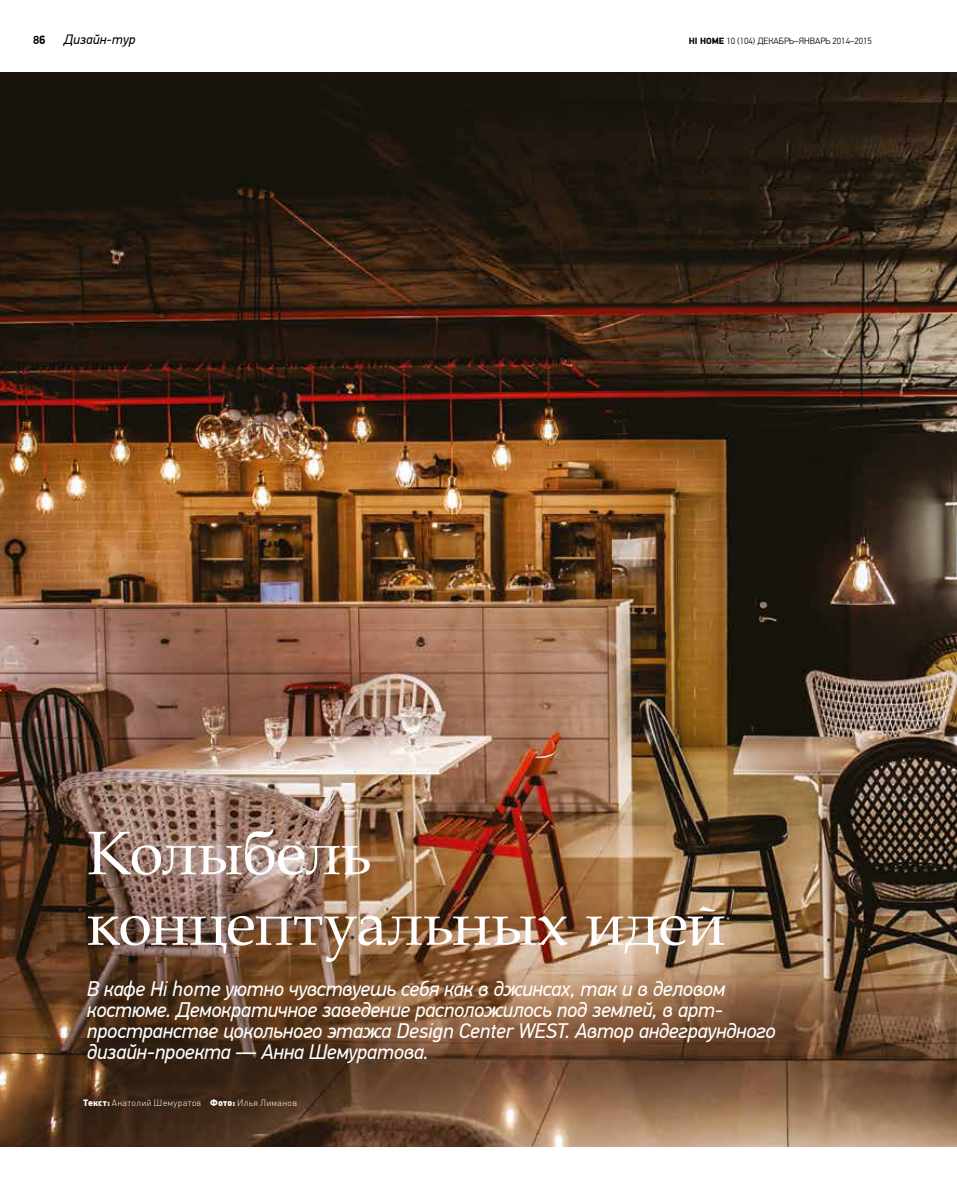
<style>
.page{position:relative;width:957px;height:1191px;background:#fff}
.page>*{position:absolute;margin:0;border:0;box-sizing:border-box;transform-origin:0 0}
.t1{font:61.5px/70.5px "Book Antiqua";letter-spacing:-.005em;color:#fff}
.t2{font:italic 21px/21px "PF Din Text Pro";letter-spacing:-.02em;color:#fff}
.t3{font:italic 13.5px "PF Din Text Pro";color:#000}
.t4{font:700 12px "PF Din Display Pro";color:#000}
.t5{font:9px "DIN Cyr Light Alternate";letter-spacing:.03em;color:#fff}
.t6{font:300 9px "PF Din Text Pro";color:#000}
.s1{font-weight:700}
.s2{font-family:"DIN Cyr Black Alternate"}
</style>
<div class="page">
<img style="left:0;top:72px;width:957px;height:1074px">
<p class="t4" style="left:33px;top:33px;width:14px">86</p>
<p class="t3" style="left:64px;top:31px;width:73px">Дизайн-тур</p>
<p class="t6" style="left:689px;top:36px;width:185px"><span class="s1">HI HOME</span> 10 (104) декабрь–январь 2014–2015</p>
<h1 class="t1" style="left:87px;top:816px;width:640px">Колыбель концептуальных идей</h1>
<p class="t2" style="left:87px;top:978px;width:690px">В кафе Hi home уютно чувствуешь себя как в джинсах, так и в деловом костюме. Демократичное заведение расположилось под землей, в арт&shy;пространстве цокольного этажа Design Center WEST. Автор андеграундного дизайн-проекта — Анна Шемуратова.</p>
<p class="t5" style="left:83px;top:1097px;width:216px"><span class="s2">Текст:</span> Анатолий Ш емуратов <span class="s2">Фото:</span> Илья Лиманов</p>
</div>
